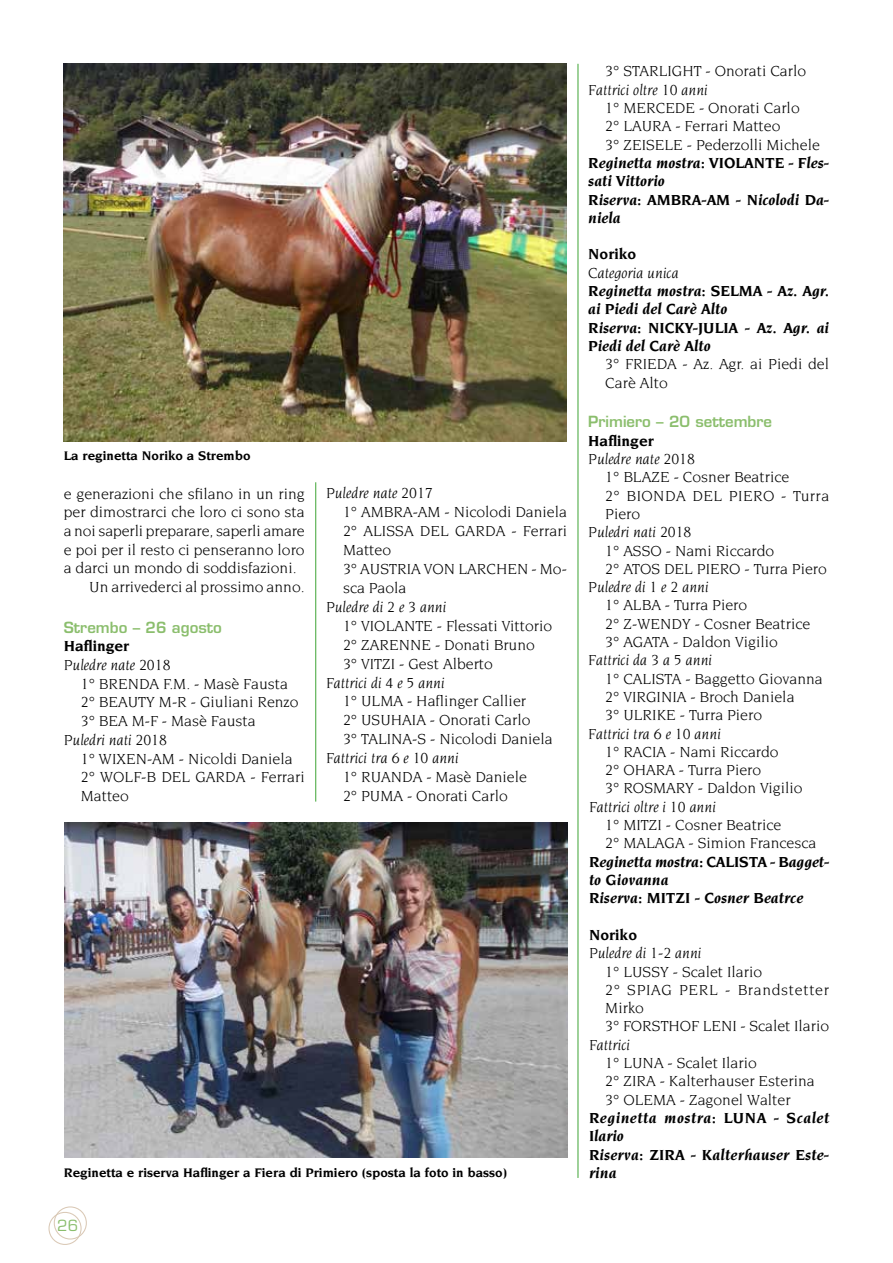
<style>
.page{position:relative;width:893px;height:1263px;background:#fff}
.page>*{position:absolute;margin:0;border:0;box-sizing:border-box;transform-origin:0 0}
.t1{font:15.75px/18.3px "Novarese";color:#000}
.t2{font:italic 700 15.75px/18.3px "Novarese";color:#000}
.t3{font:italic 15.75px "Novarese";color:#000}
.t4{font:700 15.75px "Novarese";color:#000}
.t5{font:600 15px "Eurostile";color:#8bbe6d}
.t6{font:15px "Eurostile";color:#8bbe6d}
.t7{font:700 13.5px "Novarese";color:#000}
</style>
<div class="page">
<div style="left:48px;top:1212px;width:34px;height:33px;border:1px solid #dac9b6;border-radius:50%"></div>
<div style="left:54px;top:1206px;width:33px;height:33px;border:1px solid #dac9b6;border-radius:50%"></div>
<hr style="left:578px;top:64px;width:1px;height:1114px;background:#3fa535">
<hr style="left:315px;top:482px;width:1px;height:319px;background:#3fa535">
<img style="left:64px;top:64px;width:503px;height:377px">
<img style="left:65px;top:822px;width:503px;height:336px">
<p class="t7" style="left:64px;top:448px;width:188px">La reginetta Noriko a Strembo</p>
<p class="t1" style="left:64px;top:484px;width:242px">e generazioni che sfilano in un ring</p>
<p class="t1" style="left:64px;top:503px;width:242px">per dimostrarci che loro ci sono sta</p>
<p class="t1" style="left:64px;top:521px;width:243px">a noi saperli preparare, saperli amare</p>
<p class="t1" style="left:64px;top:540px;width:242px">e poi per il resto ci penseranno loro</p>
<p class="t1" style="left:64px;top:559px;width:234px">a darci un mondo di soddisfazioni.</p>
<p class="t1" style="left:89px;top:578px;width:217px">Un arrivederci al prossimo anno.</p>
<p class="t5" style="left:64px;top:618px;width:160px">Strembo – 26 agosto</p>
<p class="t4" style="left:64px;top:637px;width:67px">Haflinger</p>
<p class="t3" style="left:64px;top:656px;width:108px">Puledre nate 2018</p>
<p class="t1" style="left:81px;top:674px;width:219px;line-height:18.8px">1° BRENDA F.M. - Masè Fausta<br>2° BEAUTY M-R - Giuliani Renzo<br>3° BEA M-F - Masè Fausta</p>
<p class="t3" style="left:64px;top:731px;width:105px">Puledri nati 2018</p>
<p class="t1" style="left:81px;top:749px;width:225px;line-height:18.8px">1° WIXEN-AM - Nicoldi Daniela<br>2° WOLF-B DEL GARDA - Ferrari<br>Matteo</p>
<p class="t3" style="left:326px;top:485px;width:108px">Puledre nate 2017</p>
<p class="t1" style="left:343px;top:503px;width:226px;line-height:18.9px">1° AMBRA-AM - Nicolodi Daniela<br>2° ALISSA DEL GARDA - Ferrari<br>Matteo<br>3° AUSTRIA VON LARCHEN - Mo&shy;sca Paola</p>
<p class="t3" style="left:326px;top:598px;width:122px">Puledre di 2 e 3 anni</p>
<p class="t1" style="left:343px;top:616px;width:211px;line-height:18.9px">1° VIOLANTE - Flessati Vittorio<br>2° ZARENNE - Donati Bruno<br>3° VITZI - Gest Alberto</p>
<p class="t3" style="left:326px;top:674px;width:120px">Fattrici di 4 e 5 anni</p>
<p class="t1" style="left:343px;top:692px;width:211px;line-height:18.9px">1° ULMA - Haflinger Callier<br>2° USUHAIA - Onorati Carlo<br>3° TALINA-S - Nicolodi Daniela</p>
<p class="t3" style="left:326px;top:749px;width:134px">Fattrici tra 6 e 10 anni</p>
<p class="t1" style="left:343px;top:767px;width:185px;line-height:18.9px">1° RUANDA - Masè Daniele<br>2° PUMA - Onorati Carlo</p>
<p class="t7" style="left:64px;top:1165px;width:445px">Reginetta e riserva Haflinger a Fiera di Primiero (sposta la foto in basso)</p>
<p class="t6" style="left:57px;top:1217px;width:22px">26</p>
<p class="t1" style="left:605px;top:62px;width:202px">3° STARLIGHT - Onorati Carlo</p>
<p class="t3" style="left:588px;top:81px;width:121px">Fattrici oltre 10 anni</p>
<p class="t1" style="left:605px;top:99px;width:216px">1° MERCEDE - Onorati Carlo<br>2° LAURA - Ferrari Matteo<br>3° ZEISELE - Pederzolli Michele</p>
<p class="t2" style="left:588px;top:154px;width:242px">Reginetta mostra: VIOLANTE - Fles&shy;sati Vittorio<br>Riserva: AMBRA-AM - Nicolodi Da&shy;niela</p>
<p class="t4" style="left:588px;top:245px;width:50px">Noriko</p>
<p class="t3" style="left:588px;top:264px;width:92px">Categoria unica</p>
<p class="t2" style="left:588px;top:282px;width:242px">Reginetta mostra: SELMA - Az. Agr. ai Piedi del Carè Alto<br>Riserva: NICKY-JULIA - Az. Agr. ai<br>Piedi del Carè Alto</p>
<p class="t1" style="left:605px;top:355px;width:225px">3° FRIEDA - Az. Agr. ai Piedi del<br>Carè Alto</p>
<p class="t5" style="left:588px;top:412px;width:185px">Primiero – 20 settembre</p>
<p class="t4" style="left:588px;top:432px;width:67px">Haflinger</p>
<p class="t3" style="left:588px;top:450px;width:108px">Puledre nate 2018</p>
<p class="t1" style="left:605px;top:468px;width:225px">1° BLAZE - Cosner Beatrice<br>2° BIONDA DEL PIERO - Turra<br>Piero</p>
<p class="t3" style="left:588px;top:524px;width:105px">Puledri nati 2018</p>
<p class="t1" style="left:605px;top:541px;width:223px">1° ASSO - Nami Riccardo<br>2° ATOS DEL PIERO - Turra Piero</p>
<p class="t3" style="left:588px;top:578px;width:122px">Puledre di 1 e 2 anni</p>
<p class="t1" style="left:605px;top:596px;width:207px">1° ALBA - Turra Piero<br>2° Z-WENDY - Cosner Beatrice<br>3° AGATA - Daldon Vigilio</p>
<p class="t3" style="left:588px;top:652px;width:125px">Fattrici da 3 a 5 anni</p>
<p class="t1" style="left:605px;top:669px;width:219px">1° CALISTA - Baggetto Giovanna<br>2° VIRGINIA - Broch Daniela<br>3° ULRIKE - Turra Piero</p>
<p class="t3" style="left:588px;top:725px;width:134px">Fattrici tra 6 e 10 anni</p>
<p class="t1" style="left:605px;top:742px;width:199px">1° RACIA - Nami Riccardo<br>2° OHARA - Turra Piero<br>3° ROSMARY - Daldon Vigilio</p>
<p class="t3" style="left:589px;top:798px;width:128px">Fattrici oltre i 10 anni</p>
<p class="t1" style="left:605px;top:815px;width:213px">1° MITZI - Cosner Beatrice<br>2° MALAGA - Simion Francesca</p>
<p class="t2" style="left:589px;top:852px;width:242px">Reginetta mostra: CALISTA - Bagget&shy;to Giovanna<br>Riserva: MITZI - Cosner Beatrce</p>
<p class="t4" style="left:589px;top:926px;width:50px">Noriko</p>
<p class="t3" style="left:589px;top:944px;width:114px">Puledre di 1-2 anni</p>
<p class="t1" style="left:605px;top:962px;width:225px">1° LUSSY - Scalet Ilario<br>2° SPIAG PERL - Brandstetter<br>Mirko<br>3° FORSTHOF LENI - Scalet Ilario</p>
<p class="t3" style="left:589px;top:1036px;width:43px">Fattrici</p>
<p class="t1" style="left:605px;top:1053px;width:211px">1° LUNA - Scalet Ilario<br>2° ZIRA - Kalterhauser Esterina<br>3° OLEMA - Zagonel Walter</p>
<p class="t2" style="left:589px;top:1108px;width:242px">Reginetta mostra: LUNA - Scalet<br>Ilario<br>Riserva: ZIRA - Kalterhauser Este&shy;rina</p>
</div>
